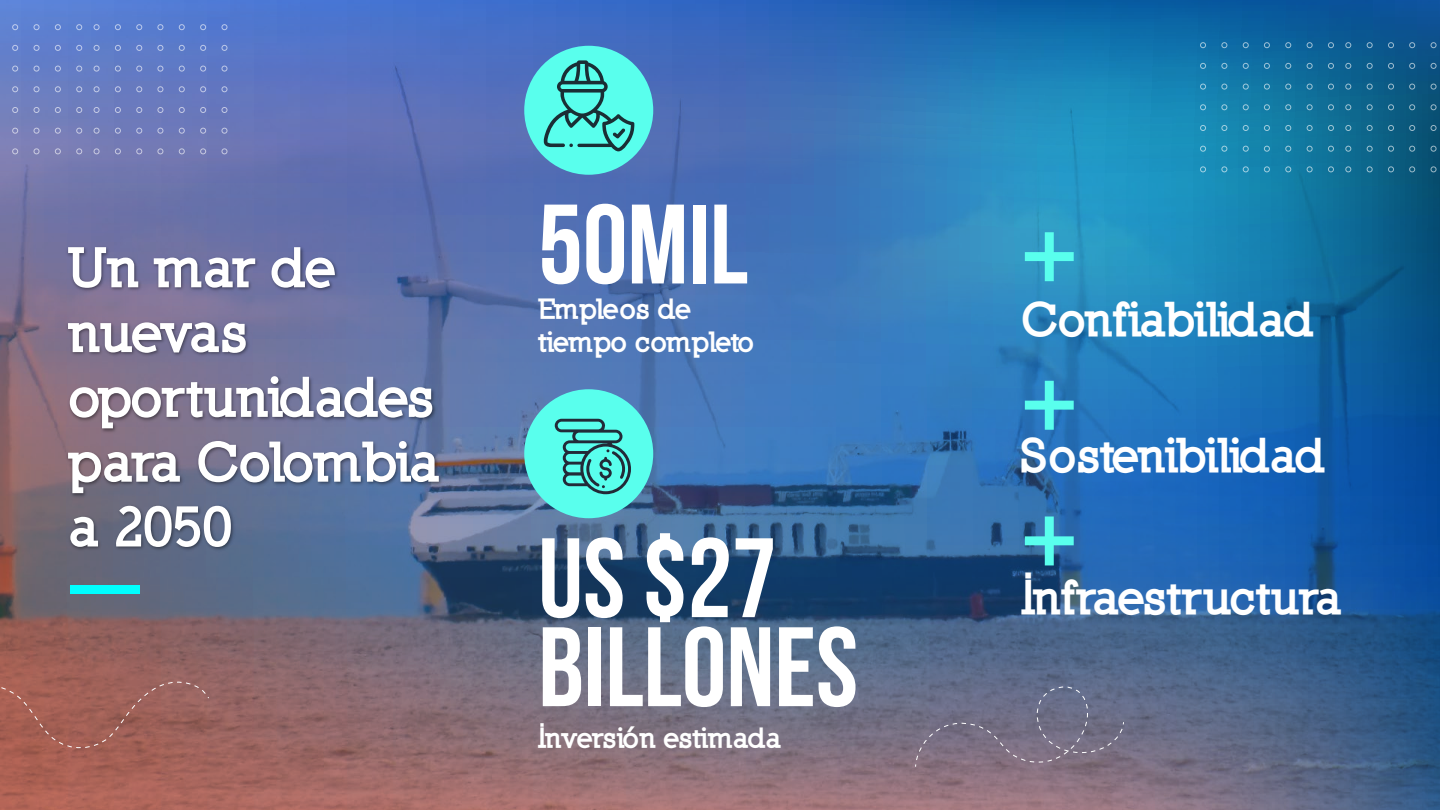
<style>
.page{position:relative;width:1440px;height:810px;background:#fff}
.page>*{position:absolute;margin:0;border:0;box-sizing:border-box;transform-origin:0 0}
.t1{font:700 112.65px/89px "Bebas Neue";color:#fff}
.t2{font:900 83.1px/148.5px "Nilland";color:#59ffed}
.t3{font:900 54px/64.8px "Nilland";letter-spacing:-.035em;color:#fff}
.t4{font:900 46.72px "Nilland";letter-spacing:-.025em;color:#fff}
.t5{font:900 27.45px/33px "Nilland";letter-spacing:-.035em;color:#fff}
</style>
<div class="page">
<img style="left:0;top:0;width:1440px;height:810px">
<svg style="left:222px;top:24px;width:5px;height:6px"></svg>
<svg style="left:222px;top:45px;width:5px;height:6px"></svg>
<svg style="left:222px;top:66px;width:5px;height:5px"></svg>
<svg style="left:222px;top:86px;width:5px;height:6px"></svg>
<svg style="left:222px;top:107px;width:5px;height:6px"></svg>
<svg style="left:222px;top:128px;width:5px;height:6px"></svg>
<svg style="left:222px;top:148px;width:5px;height:6px"></svg>
<svg style="left:200px;top:24px;width:6px;height:6px"></svg>
<svg style="left:200px;top:45px;width:6px;height:6px"></svg>
<svg style="left:200px;top:66px;width:6px;height:5px"></svg>
<svg style="left:200px;top:86px;width:6px;height:6px"></svg>
<svg style="left:200px;top:107px;width:6px;height:6px"></svg>
<svg style="left:200px;top:128px;width:6px;height:6px"></svg>
<svg style="left:200px;top:148px;width:6px;height:6px"></svg>
<svg style="left:179px;top:24px;width:6px;height:6px"></svg>
<svg style="left:179px;top:45px;width:6px;height:6px"></svg>
<svg style="left:179px;top:66px;width:6px;height:5px"></svg>
<svg style="left:179px;top:86px;width:6px;height:6px"></svg>
<svg style="left:179px;top:107px;width:6px;height:6px"></svg>
<svg style="left:179px;top:128px;width:6px;height:6px"></svg>
<svg style="left:179px;top:148px;width:6px;height:6px"></svg>
<svg style="left:158px;top:24px;width:5px;height:6px"></svg>
<svg style="left:158px;top:45px;width:5px;height:6px"></svg>
<svg style="left:158px;top:66px;width:5px;height:5px"></svg>
<svg style="left:158px;top:86px;width:5px;height:6px"></svg>
<svg style="left:158px;top:107px;width:5px;height:6px"></svg>
<svg style="left:158px;top:128px;width:5px;height:6px"></svg>
<svg style="left:158px;top:148px;width:5px;height:6px"></svg>
<svg style="left:136px;top:24px;width:6px;height:6px"></svg>
<svg style="left:136px;top:45px;width:6px;height:6px"></svg>
<svg style="left:136px;top:66px;width:6px;height:5px"></svg>
<svg style="left:136px;top:86px;width:6px;height:6px"></svg>
<svg style="left:136px;top:107px;width:6px;height:6px"></svg>
<svg style="left:136px;top:128px;width:6px;height:6px"></svg>
<svg style="left:136px;top:148px;width:6px;height:6px"></svg>
<svg style="left:115px;top:24px;width:6px;height:6px"></svg>
<svg style="left:115px;top:45px;width:6px;height:6px"></svg>
<svg style="left:115px;top:66px;width:6px;height:5px"></svg>
<svg style="left:115px;top:86px;width:6px;height:6px"></svg>
<svg style="left:115px;top:107px;width:6px;height:6px"></svg>
<svg style="left:115px;top:128px;width:6px;height:6px"></svg>
<svg style="left:115px;top:148px;width:6px;height:6px"></svg>
<svg style="left:94px;top:24px;width:5px;height:6px"></svg>
<svg style="left:94px;top:45px;width:5px;height:6px"></svg>
<svg style="left:94px;top:66px;width:5px;height:5px"></svg>
<svg style="left:94px;top:86px;width:5px;height:6px"></svg>
<svg style="left:94px;top:107px;width:5px;height:6px"></svg>
<svg style="left:94px;top:128px;width:5px;height:6px"></svg>
<svg style="left:94px;top:148px;width:5px;height:6px"></svg>
<svg style="left:76px;top:24px;width:6px;height:6px"></svg>
<svg style="left:76px;top:45px;width:6px;height:6px"></svg>
<svg style="left:76px;top:66px;width:6px;height:5px"></svg>
<svg style="left:76px;top:86px;width:6px;height:6px"></svg>
<svg style="left:76px;top:107px;width:6px;height:6px"></svg>
<svg style="left:76px;top:128px;width:6px;height:6px"></svg>
<svg style="left:76px;top:148px;width:6px;height:6px"></svg>
<svg style="left:55px;top:24px;width:6px;height:6px"></svg>
<svg style="left:55px;top:45px;width:6px;height:6px"></svg>
<svg style="left:55px;top:66px;width:6px;height:5px"></svg>
<svg style="left:55px;top:86px;width:6px;height:6px"></svg>
<svg style="left:55px;top:107px;width:6px;height:6px"></svg>
<svg style="left:55px;top:128px;width:6px;height:6px"></svg>
<svg style="left:55px;top:148px;width:6px;height:6px"></svg>
<svg style="left:34px;top:24px;width:5px;height:6px"></svg>
<svg style="left:34px;top:45px;width:5px;height:6px"></svg>
<svg style="left:34px;top:66px;width:5px;height:5px"></svg>
<svg style="left:34px;top:86px;width:5px;height:6px"></svg>
<svg style="left:34px;top:107px;width:5px;height:6px"></svg>
<svg style="left:34px;top:128px;width:5px;height:6px"></svg>
<svg style="left:34px;top:148px;width:5px;height:6px"></svg>
<svg style="left:12px;top:24px;width:6px;height:6px"></svg>
<svg style="left:12px;top:45px;width:6px;height:6px"></svg>
<svg style="left:12px;top:66px;width:6px;height:5px"></svg>
<svg style="left:12px;top:86px;width:6px;height:6px"></svg>
<svg style="left:12px;top:107px;width:6px;height:6px"></svg>
<svg style="left:12px;top:128px;width:6px;height:6px"></svg>
<svg style="left:12px;top:148px;width:6px;height:6px"></svg>
<svg style="left:1431px;top:42px;width:5px;height:6px"></svg>
<svg style="left:1431px;top:63px;width:5px;height:6px"></svg>
<svg style="left:1431px;top:84px;width:5px;height:5px"></svg>
<svg style="left:1431px;top:104px;width:5px;height:6px"></svg>
<svg style="left:1431px;top:125px;width:5px;height:6px"></svg>
<svg style="left:1431px;top:146px;width:5px;height:6px"></svg>
<svg style="left:1431px;top:166px;width:5px;height:6px"></svg>
<svg style="left:1409px;top:42px;width:6px;height:6px"></svg>
<svg style="left:1409px;top:63px;width:6px;height:6px"></svg>
<svg style="left:1409px;top:84px;width:6px;height:5px"></svg>
<svg style="left:1409px;top:104px;width:6px;height:6px"></svg>
<svg style="left:1409px;top:125px;width:6px;height:6px"></svg>
<svg style="left:1409px;top:146px;width:6px;height:6px"></svg>
<svg style="left:1409px;top:166px;width:6px;height:6px"></svg>
<svg style="left:1388px;top:42px;width:6px;height:6px"></svg>
<svg style="left:1388px;top:63px;width:6px;height:6px"></svg>
<svg style="left:1388px;top:84px;width:6px;height:5px"></svg>
<svg style="left:1388px;top:104px;width:6px;height:6px"></svg>
<svg style="left:1388px;top:125px;width:6px;height:6px"></svg>
<svg style="left:1388px;top:146px;width:6px;height:6px"></svg>
<svg style="left:1388px;top:166px;width:6px;height:6px"></svg>
<svg style="left:1367px;top:42px;width:6px;height:6px"></svg>
<svg style="left:1367px;top:63px;width:6px;height:6px"></svg>
<svg style="left:1367px;top:84px;width:6px;height:5px"></svg>
<svg style="left:1367px;top:104px;width:6px;height:6px"></svg>
<svg style="left:1367px;top:125px;width:6px;height:6px"></svg>
<svg style="left:1367px;top:146px;width:6px;height:6px"></svg>
<svg style="left:1367px;top:166px;width:6px;height:6px"></svg>
<svg style="left:1345px;top:42px;width:6px;height:6px"></svg>
<svg style="left:1345px;top:63px;width:6px;height:6px"></svg>
<svg style="left:1345px;top:84px;width:6px;height:5px"></svg>
<svg style="left:1345px;top:104px;width:6px;height:6px"></svg>
<svg style="left:1345px;top:125px;width:6px;height:6px"></svg>
<svg style="left:1345px;top:146px;width:6px;height:6px"></svg>
<svg style="left:1345px;top:166px;width:6px;height:6px"></svg>
<svg style="left:1328px;top:42px;width:6px;height:6px"></svg>
<svg style="left:1328px;top:63px;width:6px;height:6px"></svg>
<svg style="left:1328px;top:84px;width:6px;height:5px"></svg>
<svg style="left:1328px;top:104px;width:6px;height:6px"></svg>
<svg style="left:1328px;top:125px;width:6px;height:6px"></svg>
<svg style="left:1328px;top:146px;width:6px;height:6px"></svg>
<svg style="left:1328px;top:166px;width:6px;height:6px"></svg>
<svg style="left:1307px;top:42px;width:6px;height:6px"></svg>
<svg style="left:1307px;top:63px;width:6px;height:6px"></svg>
<svg style="left:1307px;top:84px;width:6px;height:5px"></svg>
<svg style="left:1307px;top:104px;width:6px;height:6px"></svg>
<svg style="left:1307px;top:125px;width:6px;height:6px"></svg>
<svg style="left:1307px;top:146px;width:6px;height:6px"></svg>
<svg style="left:1307px;top:166px;width:6px;height:6px"></svg>
<svg style="left:1285px;top:42px;width:6px;height:6px"></svg>
<svg style="left:1285px;top:63px;width:6px;height:6px"></svg>
<svg style="left:1285px;top:84px;width:6px;height:5px"></svg>
<svg style="left:1285px;top:104px;width:6px;height:6px"></svg>
<svg style="left:1285px;top:125px;width:6px;height:6px"></svg>
<svg style="left:1285px;top:146px;width:6px;height:6px"></svg>
<svg style="left:1285px;top:166px;width:6px;height:6px"></svg>
<svg style="left:1264px;top:42px;width:6px;height:6px"></svg>
<svg style="left:1264px;top:63px;width:6px;height:6px"></svg>
<svg style="left:1264px;top:84px;width:6px;height:5px"></svg>
<svg style="left:1264px;top:104px;width:6px;height:6px"></svg>
<svg style="left:1264px;top:125px;width:6px;height:6px"></svg>
<svg style="left:1264px;top:146px;width:6px;height:6px"></svg>
<svg style="left:1264px;top:166px;width:6px;height:6px"></svg>
<svg style="left:1243px;top:42px;width:6px;height:6px"></svg>
<svg style="left:1243px;top:63px;width:6px;height:6px"></svg>
<svg style="left:1243px;top:84px;width:6px;height:5px"></svg>
<svg style="left:1243px;top:104px;width:6px;height:6px"></svg>
<svg style="left:1243px;top:125px;width:6px;height:6px"></svg>
<svg style="left:1243px;top:146px;width:6px;height:6px"></svg>
<svg style="left:1243px;top:166px;width:6px;height:6px"></svg>
<svg style="left:1222px;top:42px;width:5px;height:6px"></svg>
<svg style="left:1222px;top:63px;width:5px;height:6px"></svg>
<svg style="left:1222px;top:84px;width:5px;height:5px"></svg>
<svg style="left:1222px;top:104px;width:5px;height:6px"></svg>
<svg style="left:1222px;top:125px;width:5px;height:6px"></svg>
<svg style="left:1222px;top:146px;width:5px;height:6px"></svg>
<svg style="left:1222px;top:166px;width:5px;height:6px"></svg>
<svg style="left:1200px;top:42px;width:6px;height:6px"></svg>
<svg style="left:1200px;top:63px;width:6px;height:6px"></svg>
<svg style="left:1200px;top:84px;width:6px;height:5px"></svg>
<svg style="left:1200px;top:104px;width:6px;height:6px"></svg>
<svg style="left:1200px;top:125px;width:6px;height:6px"></svg>
<svg style="left:1200px;top:146px;width:6px;height:6px"></svg>
<svg style="left:1200px;top:166px;width:6px;height:6px"></svg>
<svg style="left:915px;top:681px;width:209px;height:87px;background:#736f85"></svg>
<svg style="left:0;top:678px;width:210px;height:74px;background:#a06258"></svg>
<img style="left:64px;top:236px;width:416px;height:335px">
<div style="left:524px;top:46px;width:129px;height:129px;background:#59ffed;border-radius:50%"></div>
<div style="left:524px;top:389px;width:129px;height:129px;background:#59ffed;border-radius:50%"></div>
<svg style="left:543px;top:60px;width:91px;height:91px"></svg>
<svg style="left:555px;top:419px;width:76px;height:75px"></svg>
<div style="left:70px;top:586px;width:70px;height:8px;background:#0ff"></div>
<p class="t3" style="left:69px;top:235px;width:373px">Un mar de nuevas oportunidades para Colombia a 2050</p>
<h1 class="t1" style="left:538px;top:199px;width:211px">50MIL</h1>
<p class="t5" style="left:539px;top:293px;width:218px">Empleos de tiempo completo</p>
<h1 class="t1" style="left:538px;top:532px;width:321px">US $27<br>BILLONES</h1>
<p class="t5" style="left:538px;top:722px;width:245px">Inversión estimada</p>
<h2 class="t2" style="left:1022px;top:181px;width:63px">+ +</h2>
<p class="t4" style="left:1021px;top:290px;width:295px">Confiabilidad</p>
<p class="t4" style="left:1021px;top:426px;width:307px">Sostenibilidad</p>
<h2 class="t2" style="left:1022px;top:466px;width:63px">+</h2>
<p class="t4" style="left:1021px;top:568px;width:323px">Infraestructura</p>
</div>
